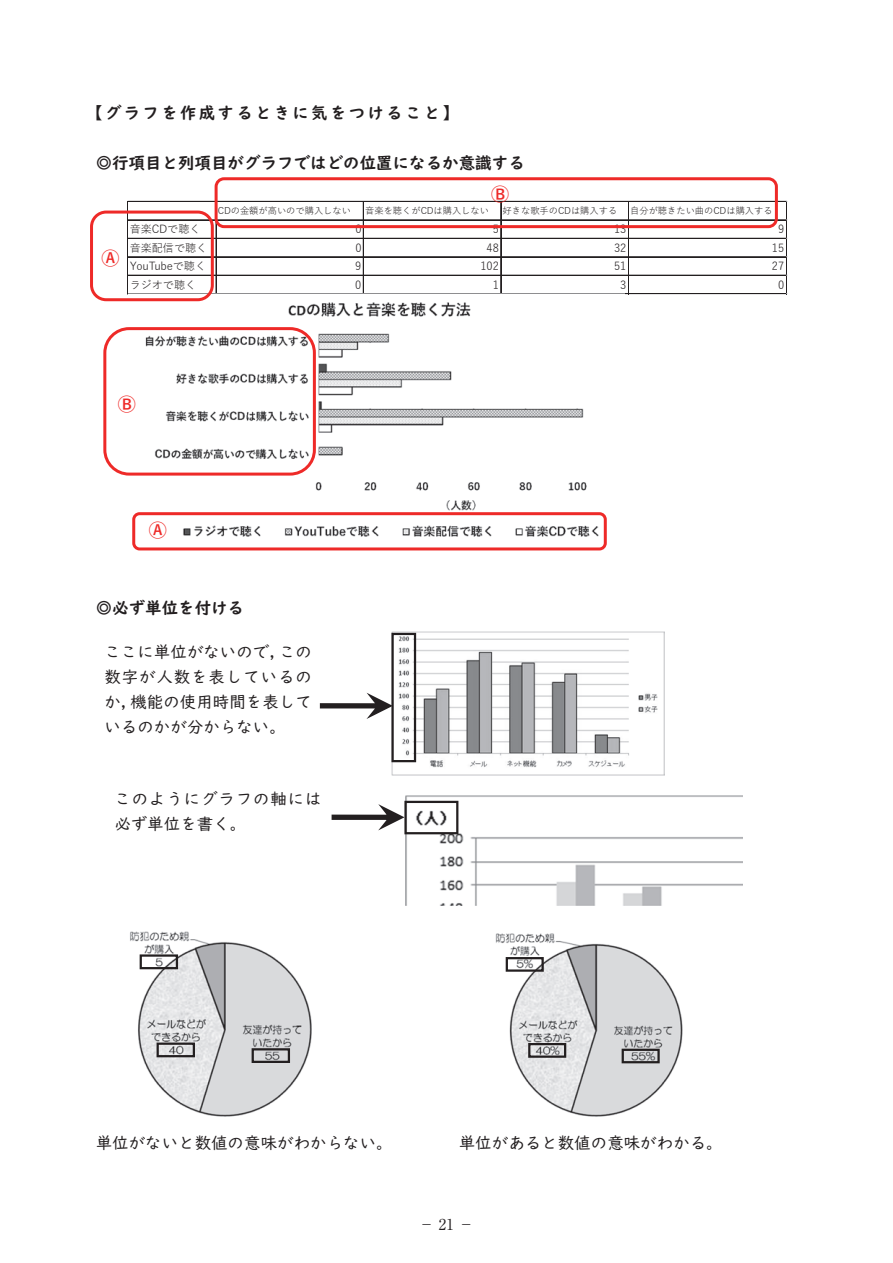
<style>
.page{position:relative;width:893px;height:1263px;background:#fff}
.page>*{position:absolute;margin:0;border:0;box-sizing:border-box;transform-origin:0 0}
.t1{font:700 18px "Yu Gothic";color:#ee2a28}
.t2{font:16.5px/24.8px "UD Digi Kyokasho N R";letter-spacing:.005em;color:#231f20;text-align:justify}
.t3{font:16.5px "UD Digi Kyokasho N B";letter-spacing:.005em;color:#231f20}
.t4{font:16.5px "UD Digi Kyokasho N B";letter-spacing:.135em;color:#231f20}
.t5{font:16.5px/24.9px "UD Digi Kyokasho N R";letter-spacing:.055em;color:#231f20}
.t6{font:15px "Ryumin Pr 6 N";color:#231f20}
.t7{font:11.1px "Yu Gothic";color:#231f20}
.t8{font:11.1px "Yu Gothic";letter-spacing:-.02em;color:#231f20}
.t9{font:9.3px "Yu Gothic";letter-spacing:.005em;color:#231f20}
</style>
<div class="page">
<hr style="left:128px;top:201px;width:659px;height:1px;background:#231f20">
<hr style="left:128px;top:220px;width:659px;height:1px;background:#231f20">
<hr style="left:128px;top:238px;width:659px;height:1px;background:#231f20">
<hr style="left:128px;top:256px;width:659px;height:1px;background:#231f20">
<hr style="left:128px;top:257px;width:659px;height:1px;background:#231f20">
<hr style="left:128px;top:275px;width:659px;height:1px;background:#231f20">
<hr style="left:127px;top:201px;width:1px;height:93px;background:#231f20">
<hr style="left:216px;top:202px;width:1px;height:92px;background:#231f20">
<hr style="left:363px;top:202px;width:1px;height:92px;background:#231f20">
<hr style="left:500px;top:202px;width:1px;height:92px;background:#231f20">
<hr style="left:501px;top:202px;width:1px;height:92px;background:#231f20">
<hr style="left:628px;top:202px;width:1px;height:92px;background:#231f20">
<hr style="left:128px;top:293px;width:659px;height:1px;background:#231f20">
<hr style="left:128px;top:294px;width:659px;height:1px;background:#231f20">
<hr style="left:786px;top:202px;width:1px;height:92px;background:#231f20">
<img style="left:128px;top:294px;width:496px;height:252px">
<img style="left:130px;top:931px;width:182px;height:186px">
<svg style="left:139px;top:953px;width:152px;height:111px;background:#ceced0"></svg>
<img style="left:495px;top:933px;width:188px;height:184px">
<svg style="left:505px;top:956px;width:156px;height:108px;background:#ceced0"></svg>
<img style="left:405px;top:795px;width:337px;height:110px">
<img style="left:391px;top:631px;width:273px;height:145px">
<div style="left:391px;top:633px;width:25px;height:129px;border:2px solid #231f20"></div>
<svg style="left:320px;top:693px;width:73px;height:26px"></svg>
<div style="left:404px;top:801px;width:54px;height:33px;border:2px solid #231f20"></div>
<svg style="left:332px;top:804px;width:72px;height:26px"></svg>
<div style="left:90px;top:211px;width:124px;height:90px;border:3px solid #ee2a28;border-radius:15px"></div>
<div style="left:132px;top:512px;width:475px;height:38px;border:3px solid #ee2a28;border-radius:6px"></div>
<div style="left:215px;top:177px;width:563px;height:51px;border:3px solid #ee2a28;border-radius:8px"></div>
<div style="left:103px;top:327px;width:213px;height:149px;border:3px solid #ee2a28;border-radius:24px"></div>
<p class="t4" style="left:86px;top:103px;width:374px">【グラフを作成するときに気をつけること】</p>
<p class="t3" style="left:96px;top:153px;width:431px">◎行項目と列項目がグラフではどの位置になるか意識する</p>
<p class="t1" style="left:491px;top:184px;width:19px">Ⓑ</p>
<p class="t1" style="left:102px;top:248px;width:19px">Ⓐ</p>
<p class="t9" style="left:218px;top:201px;width:135px">CDの金額が高いので購入しない</p>
<p class="t9" style="left:365px;top:201px;width:125px">音楽を聴くがCDは購入しない</p>
<p class="t9" style="left:503px;top:201px;width:116px">好きな歌手のCDは購入する</p>
<p class="t9" style="left:630px;top:201px;width:144px">自分が聴きたい曲のCDは購入する</p>
<p class="t7" style="left:130px;top:219px;width:72px">音楽CDで聴く</p>
<p class="t7" style="left:355px;top:219px;width:8px">0</p>
<p class="t7" style="left:493px;top:219px;width:8px">5</p>
<p class="t7" style="left:614px;top:219px;width:14px">13</p>
<p class="t7" style="left:778px;top:219px;width:8px">9</p>
<p class="t7" style="left:130px;top:237px;width:79px">音楽配信で聴く</p>
<p class="t7" style="left:355px;top:237px;width:8px">0</p>
<p class="t7" style="left:487px;top:237px;width:14px">48</p>
<p class="t7" style="left:614px;top:237px;width:14px">32</p>
<p class="t7" style="left:772px;top:237px;width:14px">15</p>
<p class="t8" style="left:130px;top:256px;width:78px">YouTubeで聴く</p>
<p class="t7" style="left:355px;top:256px;width:8px">9</p>
<p class="t7" style="left:480px;top:256px;width:20px">102</p>
<p class="t7" style="left:614px;top:256px;width:14px">51</p>
<p class="t7" style="left:772px;top:256px;width:14px">27</p>
<p class="t7" style="left:130px;top:274px;width:68px">ラジオで聴く</p>
<p class="t7" style="left:355px;top:274px;width:8px">0</p>
<p class="t7" style="left:493px;top:274px;width:8px">1</p>
<p class="t7" style="left:620px;top:274px;width:8px">3</p>
<p class="t7" style="left:778px;top:274px;width:8px">0</p>
<p class="t1" style="left:118px;top:395px;width:19px">Ⓑ</p>
<p class="t1" style="left:149px;top:521px;width:19px">Ⓐ</p>
<p class="t3" style="left:96px;top:598px;width:150px">◎必ず単位を付ける</p>
<p class="t2" style="left:104px;top:640px;width:209px">ここに単位がないので，この数字が人数を表しているのか，機能の使用時間を表しているのかが分からない。</p>
<p class="t5" style="left:114px;top:787px;width:209px">このようにグラフの軸には必ず単位を書く。</p>
<p class="t2" style="left:96px;top:1131px;width:298px">単位がないと数値の意味がわからない。</p>
<p class="t2" style="left:459px;top:1131px;width:265px">単位があると数値の意味がわかる。</p>
<p class="t6" style="left:419px;top:1213px;width:56px">− 21 −</p>
</div>
